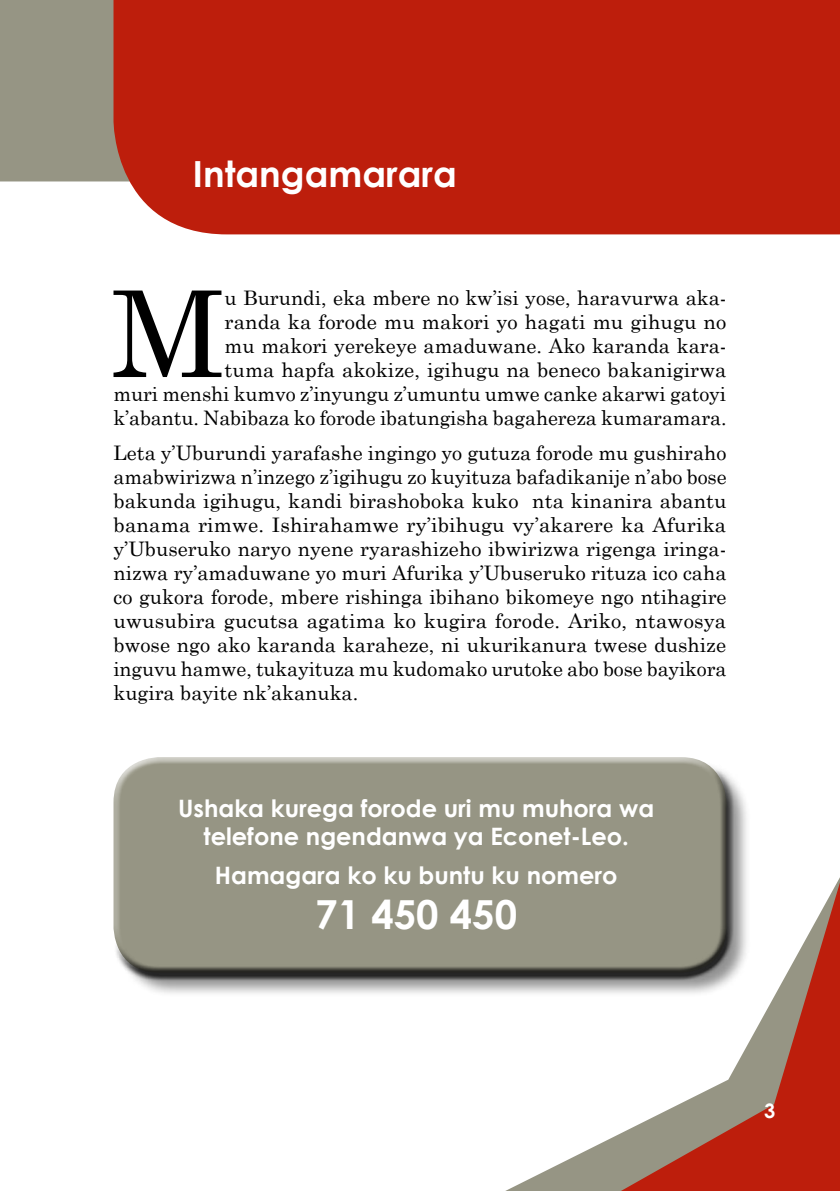
<style>
.page{position:relative;width:840px;height:1191px;background:#fff}
.page>*{position:absolute;margin:0;border:0;box-sizing:border-box;transform-origin:0 0}
.t1{font:119.6px "Century Schoolbook";color:#000}
.t2{font:700 40px "Century Gothic";color:#fff}
.t3{font:700 36px "Century Gothic";color:#fff}
.t4{font:700 24px/28px "Century Gothic";color:#fff;text-align:center}
.t5{font:20px/24px "Century Schoolbook";color:#000;text-align:right}
.t6{font:700 20px "Century Gothic";color:#fff}
</style>
<div class="page">
<div style="left:0;top:0;width:113px;height:181px;background:#969584"></div>
<svg style="left:505px;top:879px;width:334px;height:312px"></svg>
<div style="left:116px;top:760px;width:635px;height:237px;background:#000;opacity:.43"></div>
<div style="left:107px;top:750px;width:617px;height:204px;background:#fff;opacity:.75"></div>
<div style="left:114px;top:769px;width:619px;height:211px;background:#000;opacity:.75"></div>
<div style="left:113px;top:0;width:726px;height:234px;background:#bd1e0c"></div>
<h3 class="t3" style="left:193px;top:147px;width:265px">Intangamarara</h3>
<p class="t5" style="left:113px;top:284px;width:614px">u Burundi, eka mbere no kw’isi yose, haravurwa aka-<br>randa ka forode mu makori yo hagati mu gihugu no<br>mu makori yerekeye amaduwane. Ako karanda kara-<br>tuma hapfa akokize, igihugu na beneco bakanigirwa<br>muri menshi kumvo z’inyungu z’umuntu umwe canke akarwi gatoyi k’abantu. Nabibaza ko forode ibatungisha bagahereza kumaramara.</p>
<p class="t5" style="left:113px;top:439px;width:614px;text-align:justify">Leta y’Uburundi yarafashe ingingo yo gutuza forode mu gushiraho amabwirizwa n’inzego z’igihugu zo kuyituza bafadikanije n’abo bose bakunda igihugu, kandi birashoboka kuko nta kinanira abantu banama rimwe. Ishirahamwe ry’ibihugu vy’akarere ka Afurika y’Ubuseruko naryo nyene ryarashizeho ibwirizwa rigenga iringa&shy;nizwa ry’amaduwane yo muri Afurika y’Ubuseruko rituza ico caha co gukora forode, mbere rishinga ibihano bikomeye ngo ntihagire uwusubira gucutsa agatima ko kugira forode. Ariko, ntawosya bwose ngo ako karanda karaheze, ni ukurikanura twese dushize inguvu hamwe, tukayituza mu kudomako urutoke abo bose bayikora kugira bayite nk’akanuka.</p>
<h1 class="t1" style="left:111px;top:233px;width:114px">M</h1>
<p class="t4" style="left:178px;top:793px;width:477px">Ushaka kurega forode uri mu muhora wa telefone ngendanwa ya Econet-Leo.</p>
<p class="t4" style="left:215px;top:860px;width:404px">Hamagara ko ku buntu ku nomero</p>
<h2 class="t2" style="left:315px;top:884px;width:203px">71 450 450</h2>
<p class="t6" style="left:763px;top:1095px;width:13px">3</p>
</div>
